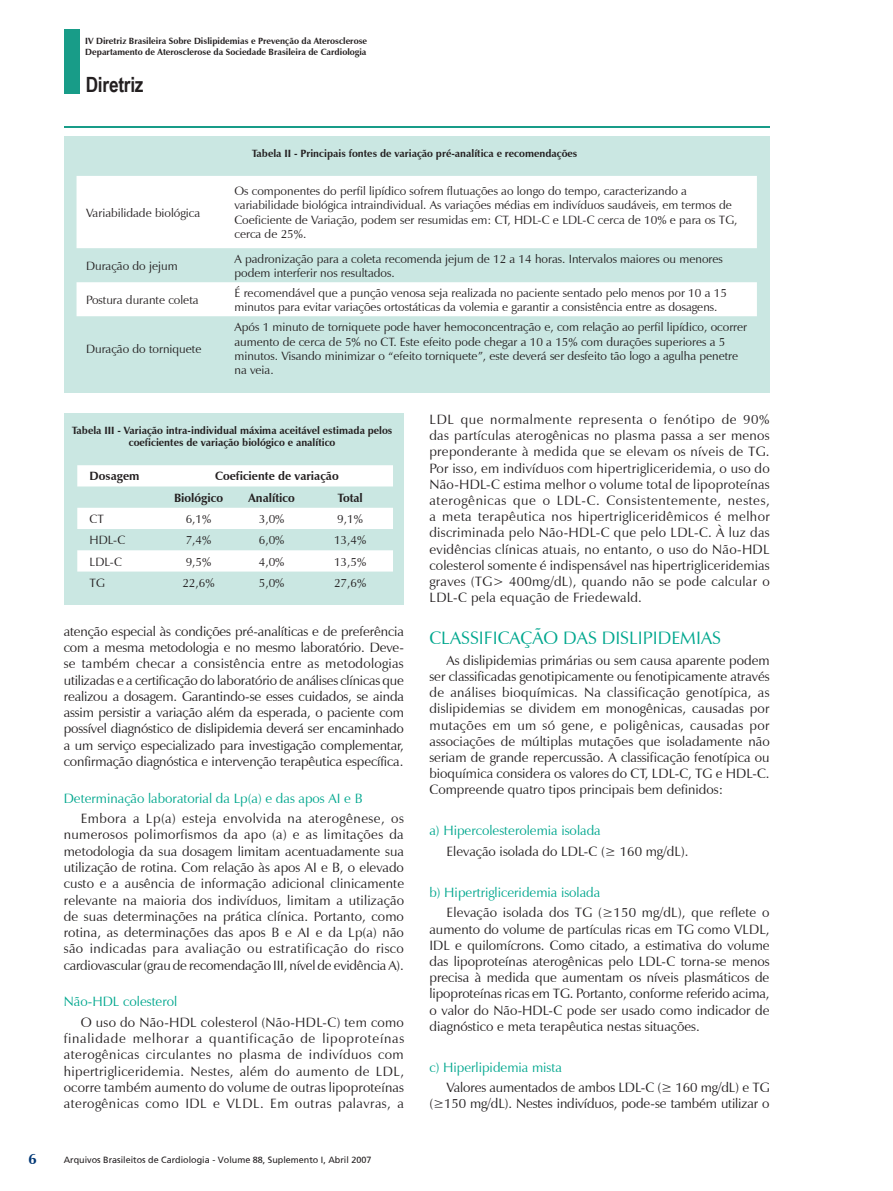
<style>
.page{position:relative;width:893px;height:1191px;background:#fff}
.page>*{position:absolute;margin:0;border:0;box-sizing:border-box;transform-origin:0 0}
.t1{font:700 21px "Arial Narrow";letter-spacing:-.01em;color:#231f20}
.t2{font:18px "Zapf Humanist 601 BT";color:#00a78e}
.t3{font:13.5px/16.2px "Zapf Humanist 601 BT";color:#231f20;text-align:justify}
.t4{font:13.5px "Zapf Humanist 601 BT";color:#00a78e}
.t5{font:12px/14.4px "Zapf Humanist 601 BT";color:#231f20}
.t6{font:700 12px/21.3px "Zapf Humanist 601 BT";color:#231f20}
.t7{font:700 10.5px/12.6px "Zapf Humanist 601 BT";color:#231f20;text-align:center}
.t8{font:700 9px/10.8px "Zapf Humanist 601 BT";color:#231f20}
.t9{font:9px "Frutiger";color:#231f20}
</style>
<div class="page">
<hr style="left:64px;top:126px;width:706px;height:2px;background:#189c88">
<div style="left:64px;top:29px;width:16px;height:65px;background:#189c88"></div>
<div style="left:64px;top:136px;width:706px;height:257px;background:#cae7e2"></div>
<svg style="left:77px;top:176px;width:680px;height:140px;fill:#fff"></svg>
<div style="left:65px;top:414px;width:339px;height:191px;background:#cae7e2"></div>
<svg style="left:77px;top:465px;width:316px;height:106px"></svg>
<p class="t8" style="left:85px;top:36px;width:283px">IV Diretriz Brasileira Sobre Dislipidemias e Prevenção da Aterosclerose<br>Departamento de Aterosclerose da Sociedade Brasileira de Cardiologia</p>
<h1 class="t1" style="left:86px;top:68px;width:59px">Diretriz</h1>
<p class="t5" style="left:86px;top:205px;width:116px">Variabilidade biológica</p>
<p class="t7" style="left:252px;top:147px;width:327px">Tabela II - Principais fontes de variação pré-analítica e recomendações</p>
<p class="t5" style="left:234px;top:184px;width:504px">Os componentes do perfil lipídico sofrem flutuações ao longo do tempo, caracterizando a variabilidade biológica intraindividual. As variações médias em indivíduos saudáveis, em termos de Coeficiente de Variação, podem ser resumidas em: CT, HDL-C e LDL-C cerca de 10% e para os TG, cerca de 25%.</p>
<p class="t5" style="left:86px;top:258px;width:93px">Duração do jejum</p>
<p class="t5" style="left:234px;top:251px;width:490px">A padronização para a coleta recomenda jejum de 12 a 14 horas. Intervalos maiores ou menores podem interferir nos resultados.</p>
<p class="t5" style="left:86px;top:292px;width:114px">Postura durante coleta</p>
<p class="t5" style="left:234px;top:285px;width:494px">É recomendável que a punção venosa seja realizada no paciente sentado pelo menos por 10 a 15 minutos para evitar variações ortostáticas da volemia e garantir a consistência entre as dosagens.</p>
<p class="t5" style="left:86px;top:341px;width:117px">Duração do torniquete</p>
<p class="t5" style="left:234px;top:320px;width:514px">Após 1 minuto de torniquete pode haver hemoconcentração e, com relação ao perfil lipídico, ocorrer aumento de cerca de 5% no CT. Este efeito pode chegar a 10 a 15% com durações superiores a 5 minutos. Visando minimizar o “efeito torniquete”, este deverá ser desfeito tão logo a agulha penetre na veia.</p>
<p class="t7" style="left:72px;top:424px;width:322px">Tabela III - Variação intra-individual máxima aceitável estimada pelos coeficientes de variação biológico e analítico</p>
<p class="t6" style="left:90px;top:465px;width:51px">Dosagem</p>
<p class="t6" style="left:174px;top:465px;width:166px;text-indent:41px">Coeficiente de variação<br>Biológico</p>
<p class="t6" style="left:249px;top:487px;width:48px">Analítico</p>
<p class="t6" style="left:337px;top:487px;width:27px">Total</p>
<p class="t5" style="left:90px;top:511px;width:16px">CT</p>
<p class="t5" style="left:186px;top:511px;width:27px">6,1%</p>
<p class="t5" style="left:259px;top:511px;width:27px">3,0%</p>
<p class="t5" style="left:337px;top:511px;width:27px">9,1%</p>
<p class="t5" style="left:90px;top:533px;width:37px">HDL-C</p>
<p class="t5" style="left:186px;top:533px;width:27px">7,4%</p>
<p class="t5" style="left:259px;top:533px;width:27px">6,0%</p>
<p class="t5" style="left:334px;top:533px;width:34px">13,4%</p>
<p class="t5" style="left:90px;top:554px;width:34px">LDL-C</p>
<p class="t5" style="left:186px;top:554px;width:27px">9,5%</p>
<p class="t5" style="left:259px;top:554px;width:27px">4,0%</p>
<p class="t5" style="left:334px;top:554px;width:34px">13,5%</p>
<p class="t5" style="left:90px;top:575px;width:17px">TG</p>
<p class="t5" style="left:182px;top:575px;width:34px">22,6%</p>
<p class="t5" style="left:259px;top:575px;width:27px">5,0%</p>
<p class="t5" style="left:334px;top:575px;width:34px">27,6%</p>
<p class="t3" style="left:64px;top:623px;width:342px">atenção especial às condições pré-analíticas e de preferência com a mesma metodologia e no mesmo laboratório. Deve&shy;se também checar a consistência entre as metodologias utilizadas e a certificação do laboratório de análises clínicas que realizou a dosagem. Garantindo-se esses cuidados, se ainda assim persistir a variação além da esperada, o paciente com possível diagnóstico de dislipidemia deverá ser encaminhado a um serviço especializado para investigação complementar, confirmação diagnóstica e intervenção terapêutica específica.</p>
<p class="t4" style="left:64px;top:789px;width:300px">Determinação laboratorial da Lp(a) e das apos AI e B</p>
<p class="t3" style="left:64px;top:810px;width:342px;text-indent:17px">Embora a Lp(a) esteja envolvida na aterogênese, os numerosos polimorfismos da apo (a) e as limitações da metodologia da sua dosagem limitam acentuadamente sua utilização de rotina. Com relação às apos AI e B, o elevado custo e a ausência de informação adicional clinicamente relevante na maioria dos indivíduos, limitam a utilização de suas determinações na prática clínica. Portanto, como rotina, as determinações das apos B e AI e da Lp(a) não são indicadas para avaliação ou estratificação do risco cardiovascular (grau de recomendação III, nível de evidência A).</p>
<p class="t4" style="left:64px;top:993px;width:115px">Não-HDL colesterol</p>
<p class="t3" style="left:64px;top:1014px;width:342px;text-indent:17px">O uso do Não-HDL colesterol (Não-HDL-C) tem como finalidade melhorar a quantificação de lipoproteínas aterogênicas circulantes no plasma de indivíduos com hipertrigliceridemia. Nestes, além do aumento de LDL, ocorre também aumento do volume de outras lipoproteínas aterogênicas como IDL e VLDL. Em outras palavras, a</p>
<p class="t9" style="left:64px;top:1154px;width:309px">Arquivos Brasileitos de Cardiologia - Volume 88, Suplemento I, Abril 2007</p>
<p class="t3" style="left:429px;top:411px;width:342px">LDL que normalmente representa o fenótipo de 90% das partículas aterogênicas no plasma passa a ser menos preponderante à medida que se elevam os níveis de TG.<br>Por isso, em indivíduos com hipertrigliceridemia, o uso do Não-HDL-C estima melhor o volume total de lipoproteínas aterogênicas que o LDL-C. Consistentemente, nestes, a meta terapêutica nos hipertrigliceridêmicos é melhor discriminada pelo Não-HDL-C que pelo LDL-C. À luz das evidências clínicas atuais, no entanto, o uso do Não-HDL colesterol somente é indispensável nas hipertrigliceridemias graves (TG&gt; 400mg/dL), quando não se pode calcular o LDL-C pela equação de Friedewald.</p>
<h2 class="t2" style="left:429px;top:627px;width:293px">CLASSIFICAÇÃO DAS DISLIPIDEMIAS</h2>
<p class="t3" style="left:429px;top:652px;width:342px;text-indent:17px">As dislipidemias primárias ou sem causa aparente podem ser classificadas genotipicamente ou fenotipicamente através de análises bioquímicas. Na classificação genotípica, as dislipidemias se dividem em monogênicas, causadas por mutações em um só gene, e poligênicas, causadas por associações de múltiplas mutações que isoladamente não seriam de grande repercussão. A classificação fenotípica ou bioquímica considera os valores do CT, LDL-C, TG e HDL-C.<br>Compreende quatro tipos principais bem definidos:</p>
<p class="t4" style="left:429px;top:822px;width:173px">a) Hipercolesterolemia isolada</p>
<p class="t3" style="left:446px;top:843px;width:244px">Elevação isolada do LDL-C (≥ 160 mg/dL).</p>
<p class="t4" style="left:429px;top:883px;width:172px">b) Hipertrigliceridemia isolada</p>
<p class="t3" style="left:429px;top:904px;width:342px;text-indent:17px">Elevação isolada dos TG (≥150 mg/dL), que reflete o aumento do volume de partículas ricas em TG como VLDL, IDL e quilomícrons. Como citado, a estimativa do volume das lipoproteínas aterogênicas pelo LDL-C torna-se menos precisa à medida que aumentam os níveis plasmáticos de lipoproteínas ricas em TG. Portanto, conforme referido acima, o valor do Não-HDL-C pode ser usado como indicador de diagnóstico e meta terapêutica nestas situações.</p>
<p class="t4" style="left:429px;top:1058px;width:134px">c) Hiperlipidemia mista</p>
<p class="t3" style="left:429px;top:1079px;width:342px;text-align:right">Valores aumentados de ambos LDL-C (≥ 160 mg/dL) e TG (≥150 mg/dL). Nestes indivíduos, pode-se também utilizar o</p>
</div>
